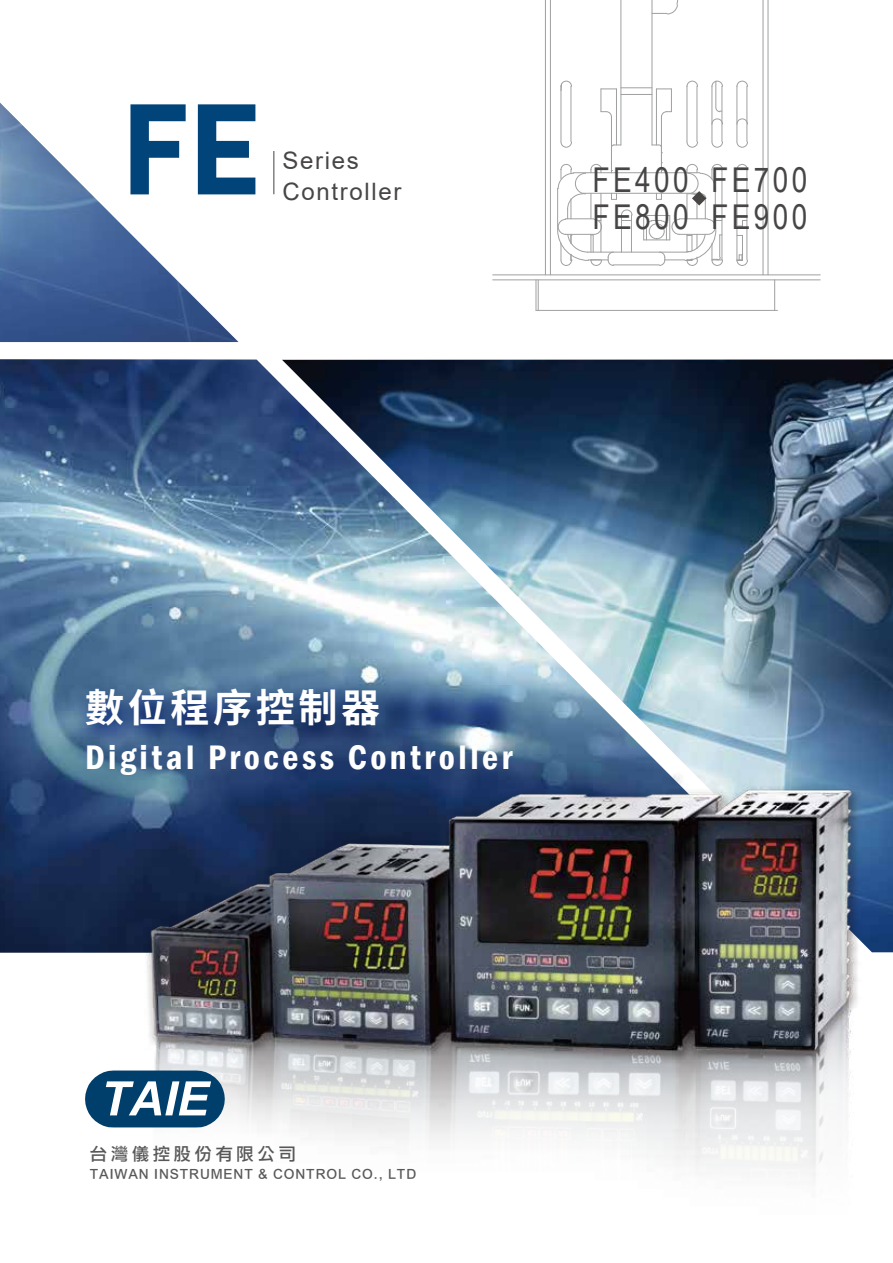
<style>
.page{position:relative;width:893px;height:1263px;background:#fff}
.page>*{position:absolute;margin:0;border:0;box-sizing:border-box;transform-origin:0 0}
.t1{font:109.35px "Rabbid Highway Sign II";color:#00447a}
.t2{font:700 39.15px "Noto Sans CJ Ktc";letter-spacing:.09em;color:#fff}
.t3{font:600 condensed 34.95px "Franklin Gothic";letter-spacing:.1em;color:#fff}
.t4{font:34.2px/36.8px "Arial Narrow";letter-spacing:.1em;color:#484545}
.t5{font:24px/31.5px "Arial";letter-spacing:.07em;color:#484545}
.t6{font:17.4px "DF Li Hei Md HK BF";letter-spacing:.2em;color:#595757}
.t7{font:13.8px "DF Li Hei Md HK BF";letter-spacing:.08em;color:#595757}
</style>
<div class="page">
<hr style="left:621px;top:88px;width:31px;height:1px;background:#9fa0a0">
<hr style="left:621px;top:94px;width:31px;height:1px;background:#9fa0a0">
<hr style="left:652px;top:0;width:1px;height:145px;background:#9fa0a0">
<hr style="left:621px;top:0;width:1px;height:145px;background:#9fa0a0">
<hr style="left:573px;top:172px;width:127px;height:1px;background:#9fa0a0">
<hr style="left:583px;top:193px;width:118px;height:1px;background:#9fa0a0">
<hr style="left:613px;top:265px;width:46px;height:1px;background:#9fa0a0">
<hr style="left:588px;top:252px;width:97px;height:1px;background:#9fa0a0">
<hr style="left:493px;top:275px;width:327px;height:1px;background:#9fa0a0">
<hr style="left:493px;top:280px;width:327px;height:1px;background:#9fa0a0">
<svg style="left:652px;top:0;width:26px;height:14px"></svg>
<hr style="left:763px;top:0;width:1px;height:275px;background:#9fa0a0">
<hr style="left:774px;top:280px;width:1px;height:30px;background:#9fa0a0">
<hr style="left:768px;top:0;width:1px;height:275px;background:#9fa0a0">
<hr style="left:747px;top:86px;width:1px;height:56px;background:#9fa0a0">
<hr style="left:747px;top:169px;width:1px;height:91px;background:#9fa0a0">
<hr style="left:712px;top:86px;width:1px;height:56px;background:#9fa0a0">
<hr style="left:722px;top:86px;width:1px;height:56px;background:#9fa0a0">
<hr style="left:737px;top:86px;width:1px;height:56px;background:#9fa0a0">
<hr style="left:737px;top:169px;width:1px;height:91px;background:#9fa0a0">
<hr style="left:697px;top:86px;width:1px;height:56px;background:#9fa0a0">
<hr style="left:687px;top:86px;width:1px;height:56px;background:#9fa0a0">
<hr style="left:656px;top:89px;width:1px;height:56px;background:#9fa0a0">
<hr style="left:661px;top:117px;width:1px;height:56px;background:#9fa0a0">
<hr style="left:611px;top:117px;width:1px;height:56px;background:#9fa0a0">
<hr style="left:616px;top:89px;width:1px;height:56px;background:#9fa0a0">
<hr style="left:561px;top:86px;width:1px;height:56px;background:#9fa0a0">
<hr style="left:571px;top:86px;width:1px;height:56px;background:#9fa0a0">
<hr style="left:550px;top:0;width:1px;height:275px;background:#9fa0a0">
<hr style="left:538px;top:280px;width:1px;height:30px;background:#9fa0a0">
<hr style="left:545px;top:0;width:1px;height:275px;background:#9fa0a0">
<hr style="left:536px;top:280px;width:1px;height:30px;background:#9fa0a0">
<svg style="left:561px;top:81px;width:11px;height:10px"></svg>
<hr style="left:536px;top:310px;width:241px;height:1px;background:#9fa0a0">
<svg style="left:737px;top:164px;width:11px;height:6px"></svg>
<svg style="left:657px;top:89px;width:15px;height:28px"></svg>
<svg style="left:737px;top:81px;width:11px;height:6px"></svg>
<svg style="left:687px;top:81px;width:11px;height:6px"></svg>
<svg style="left:737px;top:118px;width:11px;height:7px"></svg>
<svg style="left:712px;top:118px;width:11px;height:7px"></svg>
<svg style="left:601px;top:89px;width:15px;height:28px"></svg>
<svg style="left:737px;top:142px;width:11px;height:6px"></svg>
<svg style="left:712px;top:81px;width:11px;height:31px"></svg>
<svg style="left:737px;top:220px;width:10px;height:7px"></svg>
<svg style="left:737px;top:235px;width:11px;height:31px"></svg>
<svg style="left:557px;top:142px;width:75px;height:124px"></svg>
<img style="left:0;top:359px;width:282px;height:594px">
<svg style="left:0;top:103px;width:238px;height:239px"></svg>
<img style="left:282px;top:359px;width:611px;height:593px">
<img style="left:145px;top:766px;width:722px;height:411px">
<img style="left:66px;top:675px;width:459px;height:83px">
<hr style="left:274px;top:151px;width:1px;height:43px;background:#474342">
<svg style="left:643px;top:142px;width:80px;height:124px"></svg>
<svg style="left:85px;top:1070px;width:140px;height:57px"></svg>
<h1 class="t1" style="left:124px;top:86px;width:136px">FE</h1>
<h3 class="t5" style="left:282px;top:144px;width:121px">Series<br>Controller</h3>
<h3 class="t4" style="left:592px;top:160px;width:98px">FE400<br>FE800</h3>
<h3 class="t4" style="left:711px;top:160px;width:98px">FE700<br>FE900</h3>
<h2 class="t2" style="left:85px;top:685px;width:297px">數位程序控制器</h2>
<h3 class="t3" style="left:85px;top:734px;width:429px">Digital Process Controller</h3>
<p class="t6" style="left:90px;top:1145px;width:207px">台灣儀控股份有限公司</p>
<p class="t7" style="left:90px;top:1166px;width:328px">TAIWAN INSTRUMENT &amp; CONTROL CO., LTD</p>
</div>
